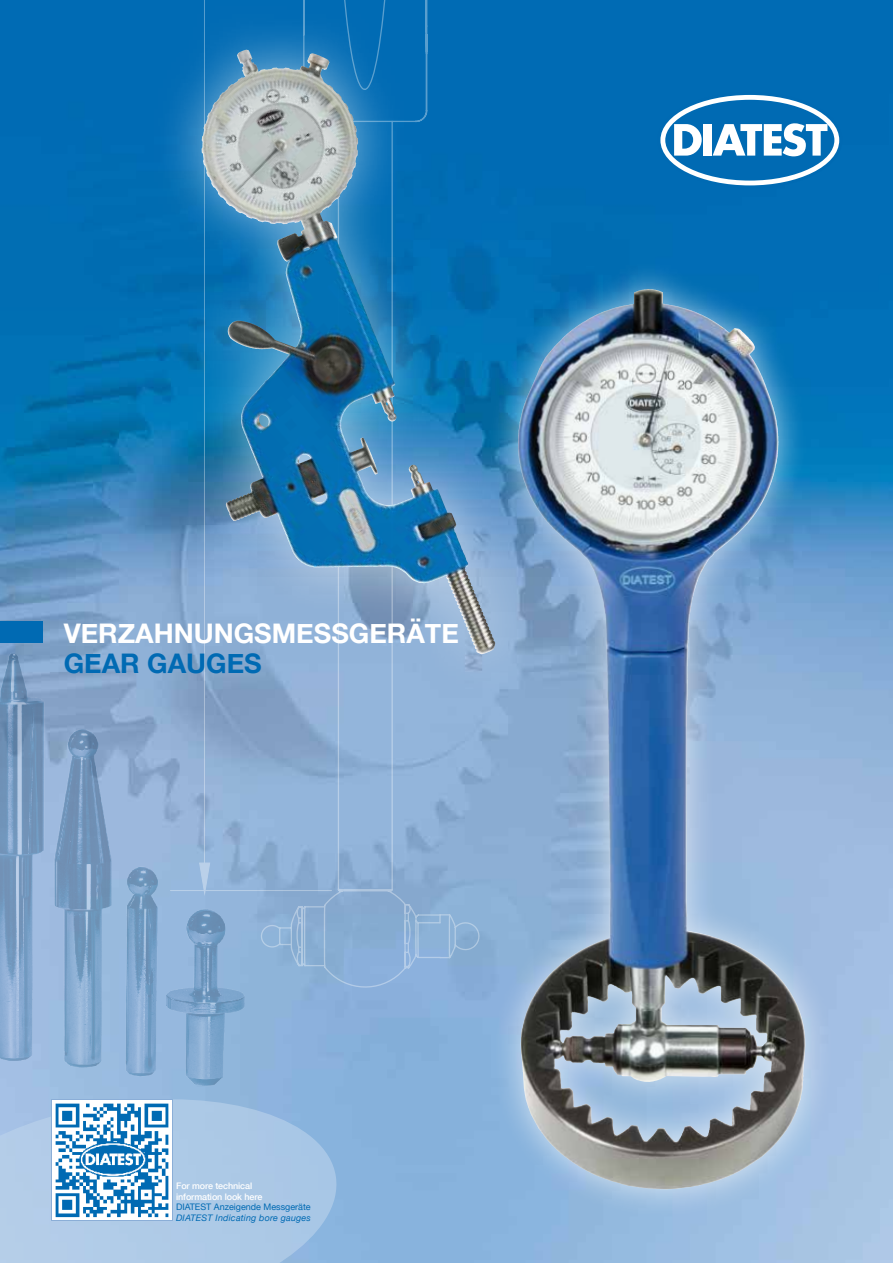
<style>
.page{position:relative;width:893px;height:1263px;background:#fff}
.page>*{position:absolute;margin:0;border:0;box-sizing:border-box;transform-origin:0 0}
.t1{font:700 27px "Helvetica Neue";color:#fff}
.t2{font:700 27px "Helvetica Neue";color:#006ab3}
.t3{font:500 9px/10.5px "Helvetica Neue";letter-spacing:-.01em;color:#fff}
.t4{font:9px "Helvetica Neue";color:#006ab3}
.t5{font:italic 9px "Helvetica Neue";letter-spacing:.02em;color:#006ab3}
</style>
<div class="page">
<img style="left:0;top:0;width:893px;height:1263px">
<div style="left:0;top:621px;width:43px;height:22px;background:#006ab3"></div>
<svg style="left:280px;top:0;width:202px;height:989px;background:#8cb0d6"></svg>
<hr style="left:170px;top:0;width:166px;height:1px;background:#fff">
<hr style="left:204px;top:0;width:1px;height:864px;background:#fff">
<svg style="left:205px;top:0;width:140px;height:891px;background:#8aadd3"></svg>
<svg style="left:660px;top:94px;width:180px;height:92px;background:#2a82bf"></svg>
<div style="left:657px;top:92px;width:185px;height:96px;border:5px solid #006ab3;border-radius:50%"></div>
<svg style="left:674px;top:124px;width:28px;height:32px"></svg>
<div style="left:703px;top:124px;width:8px;height:32px;background:#fff"></div>
<svg style="left:713px;top:123px;width:114px;height:33px"></svg>
<div style="left:660px;top:95px;width:179px;height:90px;border:5px solid #fff;border-radius:50%"></div>
<img style="left:483px;top:258px;width:357px;height:963px">
<img style="left:592px;top:289px;width:54px;height:28px">
<div style="left:152px;top:3px;width:391px;height:699px;background:#fff;opacity:.55"></div>
<img style="left:219px;top:50px;width:27px;height:47px">
<img style="left:0;top:637px;width:280px;height:449px">
<svg style="left:0;top:1086px;width:344px;height:177px;background:#a6c4e4"></svg>
<svg style="left:51px;top:1099px;width:121px;height:121px"></svg>
<img style="left:52px;top:1100px;width:119px;height:119px">
<h1 class="t1" style="left:64px;top:612px;width:397px">VERZAHNUNGSMESSGERÄTE</h1>
<h1 class="t2" style="left:64px;top:642px;width:199px">GEAR GAUGES</h1>
<p class="t3" style="left:176px;top:1180px;width:88px">For more technical information look here</p>
<p class="t4" style="left:176px;top:1200px;width:136px">DIATEST Anzeigende Messgeräte</p>
<p class="t5" style="left:176px;top:1211px;width:136px">DIATEST Indicating bore gauges</p>
</div>
